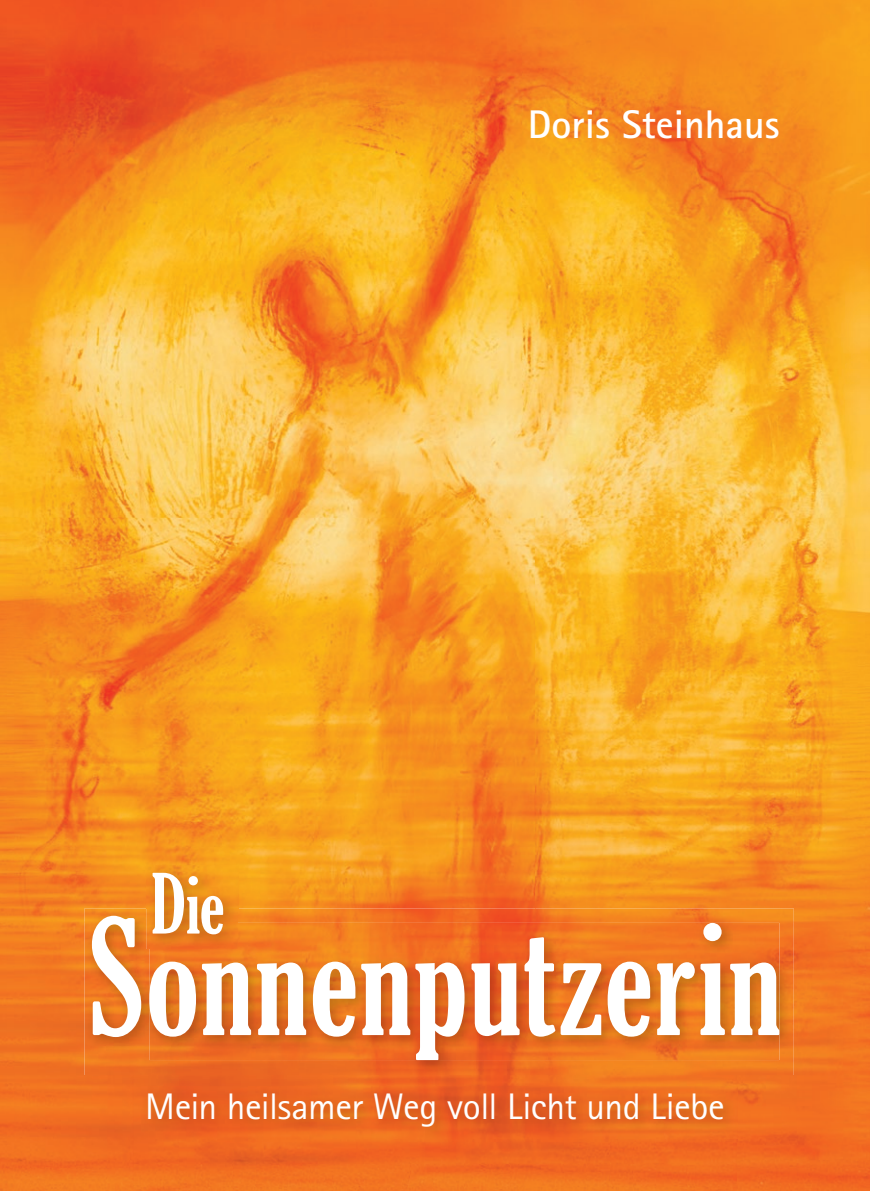
<style>
.page{position:relative;width:870px;height:1191px;background:#fff}
.page>*{position:absolute;margin:0;border:0;box-sizing:border-box;transform-origin:0 0}
.t1{font:extra-condensed 156px "Gloucester";letter-spacing:.01em;color:#fff}
.t2{font:extra-condensed 80px "Gloucester";color:#fff}
.t3{font:700 40px "Rotis Sans Serif";color:#fff}
.t4{font:37px "Rotis Sans Serif";letter-spacing:-.015em;color:#fff}
</style>
<div class="page">
<img style="left:0;top:0;width:869px;height:921px">
<img style="left:0;top:921px;width:133px;height:270px">
<img style="left:736px;top:921px;width:133px;height:270px">
<img style="left:133px;top:1075px;width:603px;height:116px">
<img style="left:84px;top:908px;width:709px;height:167px">
<img style="left:149px;top:923px;width:630px;height:137px">
<img style="left:146px;top:865px;width:92px;height:84px">
<img style="left:149px;top:923px;width:89px;height:26px">
<img style="left:141px;top:1086px;width:596px;height:55px">
<p class="t3" style="left:527px;top:99px;width:253px">Doris Steinhaus</p>
<h2 class="t2" style="left:151px;top:858px;width:75px">Die</h2>
<h1 class="t1" style="left:88px;top:888px;width:694px">Sonnenputzerin</h1>
<p class="t4" style="left:145px;top:1084px;width:581px">Mein heilsamer Weg voll Licht und Liebe</p>
</div>
